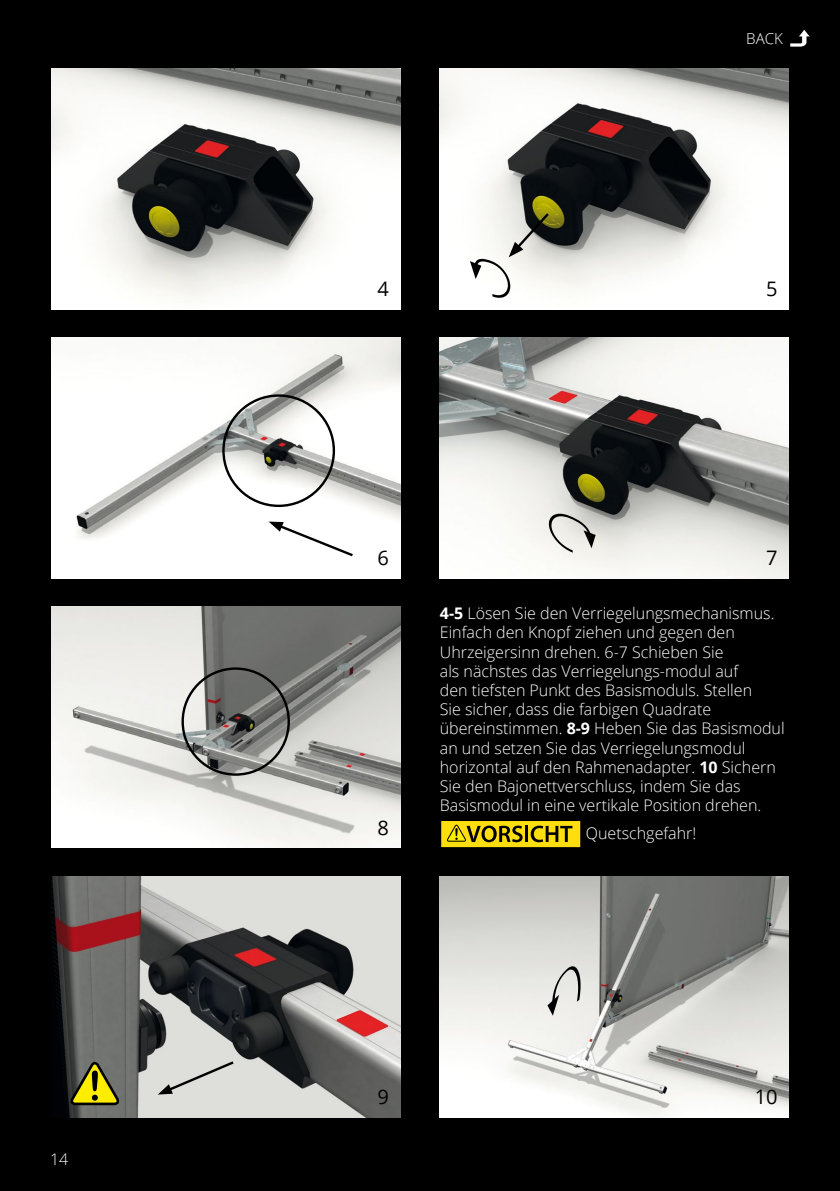
<style>
.page{position:relative;width:840px;height:1191px;background:#fff}
.page>*{position:absolute;margin:0;border:0;box-sizing:border-box;transform-origin:0 0}
.t1{font:20px "Open Sans";color:#000}
.t2{font:300 16px/19.2px "Open Sans";color:#fff}
.t3{font:300 15px "Open Sans";color:#fff}
.s1{font-weight:700}
</style>
<div class="page">
<div style="left:0;top:0;width:839px;height:1191px;background:#000"></div>
<img style="left:51px;top:68px;width:349px;height:241px">
<img style="left:439px;top:68px;width:349px;height:241px">
<svg style="left:469px;top:211px;width:82px;height:94px"></svg>
<img style="left:51px;top:337px;width:349px;height:241px">
<div style="left:222px;top:394px;width:113px;height:113px;border:2px solid #000;border-radius:50%"></div>
<svg style="left:268px;top:521px;width:87px;height:37px"></svg>
<img style="left:439px;top:337px;width:349px;height:241px">
<svg style="left:545px;top:505px;width:52px;height:57px"></svg>
<img style="left:439px;top:876px;width:349px;height:241px">
<svg style="left:546px;top:953px;width:36px;height:76px;background:#d3d2cf"></svg>
<img style="left:51px;top:876px;width:349px;height:241px">
<svg style="left:158px;top:1059px;width:78px;height:35px;background:#cbcbc7"></svg>
<svg style="left:70px;top:1061px;width:49px;height:44px;background:#847f28"></svg>
<img style="left:51px;top:607px;width:349px;height:241px">
<div style="left:181px;top:667px;width:109px;height:108px;border:2px solid #000;border-radius:50%"></div>
<img style="left:787px;top:28px;width:24px;height:20px">
<svg style="left:439px;top:819px;width:142px;height:29px;background:#ae9909"></svg>
<p class="t2" style="left:50px;top:1149px;width:20px">14</p>
<p class="t3" style="left:745px;top:28px;width:38px">BACK</p>
<p class="t1" style="left:377px;top:275px;width:13px">4</p>
<p class="t1" style="left:765px;top:275px;width:13px">5</p>
<p class="t1" style="left:377px;top:544px;width:13px">6</p>
<p class="t1" style="left:765px;top:544px;width:13px">7</p>
<p class="t1" style="left:377px;top:814px;width:13px">8</p>
<p class="t2" style="left:439px;top:603px;width:346px"><span class="s1">4-5</span> Lösen Sie den Verriegelungsmechanismus.<br>Einfach den Knopf ziehen und gegen den Uhrzeigersinn drehen. 6-7 Schieben Sie<br>als nächstes das Verriegelungs-modul auf<br>den tiefsten Punkt des Basismoduls. Stellen<br>Sie sicher, dass die farbigen Quadrate übereinstimmen. <span class="s1">8-9</span> Heben Sie das Basismodul an und setzen Sie das Verriegelungsmodul horizontal auf den Rahmenadapter. <span class="s1">10</span> Sichern Sie den Bajonettverschluss, indem Sie das Basismodul in eine vertikale Position drehen.</p>
<p class="t2" style="left:585px;top:823px;width:112px">Quetschgefahr!</p>
<p class="t1" style="left:377px;top:1083px;width:13px">9</p>
<p class="t1" style="left:754px;top:1083px;width:24px">10</p>
</div>
